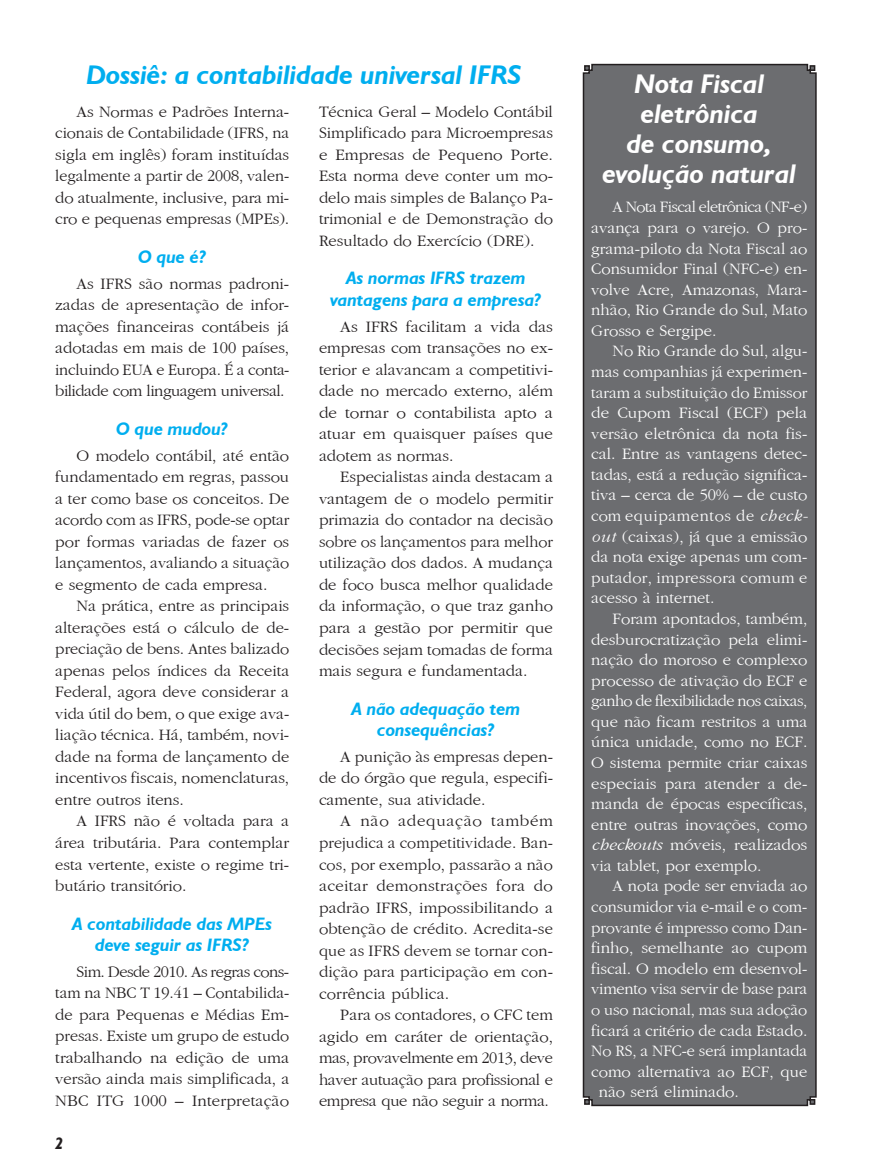
<style>
.page{position:relative;width:872px;height:1170px;background:#fff}
.page>*{position:absolute;margin:0;border:0;box-sizing:border-box;transform-origin:0 0}
.t1{font:italic 700 27px/30px "Humanist 521 BT";color:#fff;text-align:center}
.t2{font:italic 700 27px "Humanist 521 BT";color:#00aeef}
.t3{font:italic 700 18px/21.5px "Humanist 521 BT";color:#00aeef;text-align:center}
.t4{font:16.5px/21.5px "Gatineau Plain";color:#231f20;text-align:justify}
.t5{font:16.5px/20.5px "Gatineau Plain";color:#fff;text-align:justify}
.t6{font:italic 700 16.5px "Humanist 521 BT";color:#231f20}
.s1{font-family:"Gatineau";font-style:italic}
</style>
<div class="page">
<div style="left:582px;top:63px;width:235px;height:1043px;background:#6c6d70"></div>
<h1 class="t2" style="left:86px;top:58px;width:437px">Dossiê: a contabilidade universal IFRS</h1>
<p class="t4" style="left:55px;top:101px;width:235px;text-indent:21px">As Normas e Padrões Interna&shy;cionais de Contabilidade (IFRS, na sigla em inglês) foram instituídas legalmente a partir de 2008, valen&shy;do atualmente, inclusive, para mi&shy;cro e pequenas empresas (MPEs).</p>
<p class="t3" style="left:138px;top:245px;width:70px">O que é?</p>
<p class="t4" style="left:55px;top:273px;width:235px;text-indent:21px">As IFRS são normas padroni&shy;zadas de apresentação de infor&shy;mações financeiras contábeis já adotadas em mais de 100 países, incluindo EUA e Europa. É a conta&shy;bilidade com linguagem universal.</p>
<p class="t3" style="left:116px;top:417px;width:113px">O que mudou?</p>
<p class="t4" style="left:55px;top:445px;width:235px;text-indent:21px">O modelo contábil, até então fundamentado em regras, passou a ter como base os conceitos. De acordo com as IFRS, pode-se optar por formas variadas de fazer os lançamentos, avaliando a situação e segmento de cada empresa.</p>
<p class="t4" style="left:55px;top:595px;width:235px;text-indent:21px">Na prática, entre as principais alterações está o cálculo de de&shy;preciação de bens. Antes balizado apenas pelos índices da Receita Federal, agora deve considerar a vida útil do bem, o que exige ava&shy;liação técnica. Há, também, novi&shy;dade na forma de lançamento de incentivos fiscais, nomenclaturas, entre outros itens.</p>
<p class="t4" style="left:55px;top:810px;width:235px;text-indent:21px">A IFRS não é voltada para a área tributária. Para contemplar esta vertente, existe o regime tri&shy;butário transitório.</p>
<p class="t3" style="left:72px;top:912px;width:201px">A contabilidade das MPEs deve seguir as IFRS?</p>
<p class="t4" style="left:55px;top:961px;width:235px;text-indent:21px">Sim. Desde 2010. As regras cons&shy;tam na NBC T 19.41 – Contabilida&shy;de para Pequenas e Médias Em&shy;presas. Existe um grupo de estudo trabalhando na edição de uma versão ainda mais simplificada, a NBC ITG 1000 – Interpretação</p>
<p class="t6" style="left:55px;top:1132px;width:10px">2</p>
<p class="t4" style="left:319px;top:101px;width:235px">Técnica Geral – Modelo Contábil Simplificado para Microempresas e Empresas de Pequeno Porte.<br>Esta norma deve conter um mo&shy;delo mais simples de Balanço Pa&shy;trimonial e de Demonstração do Resultado do Exercício (DRE).</p>
<p class="t3" style="left:330px;top:267px;width:213px">As normas IFRS trazem vantagens para a empresa?</p>
<p class="t4" style="left:319px;top:316px;width:235px;text-indent:21px">As IFRS facilitam a vida das empresas com transações no ex&shy;terior e alavancam a competitivi&shy;dade no mercado externo, além de tornar o contabilista apto a atuar em quaisquer países que adotem as normas.</p>
<p class="t4" style="left:319px;top:466px;width:235px;text-indent:21px">Especialistas ainda destacam a vantagem de o modelo permitir primazia do contador na decisão sobre os lançamentos para melhor utilização dos dados. A mudança de foco busca melhor qualidade da informação, o que traz ganho para a gestão por permitir que decisões sejam tomadas de forma mais segura e fundamentada.</p>
<p class="t3" style="left:351px;top:697px;width:170px">A não adequação tem consequências?</p>
<p class="t4" style="left:319px;top:746px;width:235px;text-indent:21px">A punição às empresas depen&shy;de do órgão que regula, especifi&shy;camente, sua atividade.</p>
<p class="t4" style="left:319px;top:810px;width:235px;text-indent:21px">A não adequação também prejudica a competitividade. Ban&shy;cos, por exemplo, passarão a não aceitar demonstrações fora do padrão IFRS, impossibilitando a obtenção de crédito. Acredita-se que as IFRS devem se tornar con&shy;dição para participação em con&shy;corrência pública.</p>
<p class="t4" style="left:319px;top:1004px;width:235px;text-indent:21px">Para os contadores, o CFC tem agido em caráter de orientação, mas, provavelmente em 2013, deve haver autuação para profissional e empresa que não seguir a norma.</p>
<h1 class="t1" style="left:602px;top:68px;width:195px">Nota Fiscal eletrônica<br>de consumo, evolução natural</h1>
<p class="t5" style="left:591px;top:197px;width:218px;text-indent:21px">A Nota Fiscal eletrônica (NF-e) avança para o varejo. O pro&shy;grama-piloto da Nota Fiscal ao Consumidor Final (NFC-e) en&shy;volve Acre, Amazonas, Mara&shy;nhão, Rio Grande do Sul, Mato Grosso e Sergipe.</p>
<p class="t5" style="left:591px;top:341px;width:218px;text-indent:21px">No Rio Grande do Sul, algu&shy;mas companhias já experimen&shy;taram a substituição do Emissor de Cupom Fiscal (ECF) pela versão eletrônica da nota fis&shy;cal. Entre as vantagens detec&shy;tadas, está a redução significa&shy;tiva – cerca de 50% – de custo com equipamentos de <span class="s1">check&shy;out</span> (caixas), já que a emissão da nota exige apenas um com&shy;putador, impressora comum e acesso à internet.</p>
<p class="t5" style="left:591px;top:608px;width:218px;text-indent:21px">Foram apontados, também, desburocratização pela elimi&shy;nação do moroso e complexo processo de ativação do ECF e ganho de flexibilidade nos caixas, que não ficam restritos a uma única unidade, como no ECF.<br>O sistema permite criar caixas especiais para atender a de&shy;manda de épocas específicas, entre outras inovações, como <span class="s1">checkouts</span> móveis, realizados via tablet, por exemplo.</p>
<p class="t5" style="left:612px;top:876px;width:196px">A nota pode ser enviada ao</p>
<p class="t5" style="left:591px;top:896px;width:217px">consumidor via e-mail e o com-</p>
<p class="t5" style="left:591px;top:917px;width:217px">provante é impresso como Dan-</p>
<p class="t5" style="left:591px;top:937px;width:218px">finho, semelhante ao cupom</p>
<p class="t5" style="left:591px;top:958px;width:218px">fiscal. O modelo em desenvol-</p>
<p class="t5" style="left:591px;top:979px;width:217px">vimento visa servir de base para</p>
<p class="t5" style="left:591px;top:999px;width:217px">o uso nacional, mas sua adoção</p>
<p class="t5" style="left:591px;top:1020px;width:218px">ficará a critério de cada Estado.</p>
<p class="t5" style="left:591px;top:1040px;width:217px">No RS, a NFC-e será implantada</p>
<p class="t5" style="left:591px;top:1061px;width:217px">como alternativa ao ECF, que</p>
<p class="t5" style="left:599px;top:1081px;width:142px">não será eliminado.</p>
</div>
